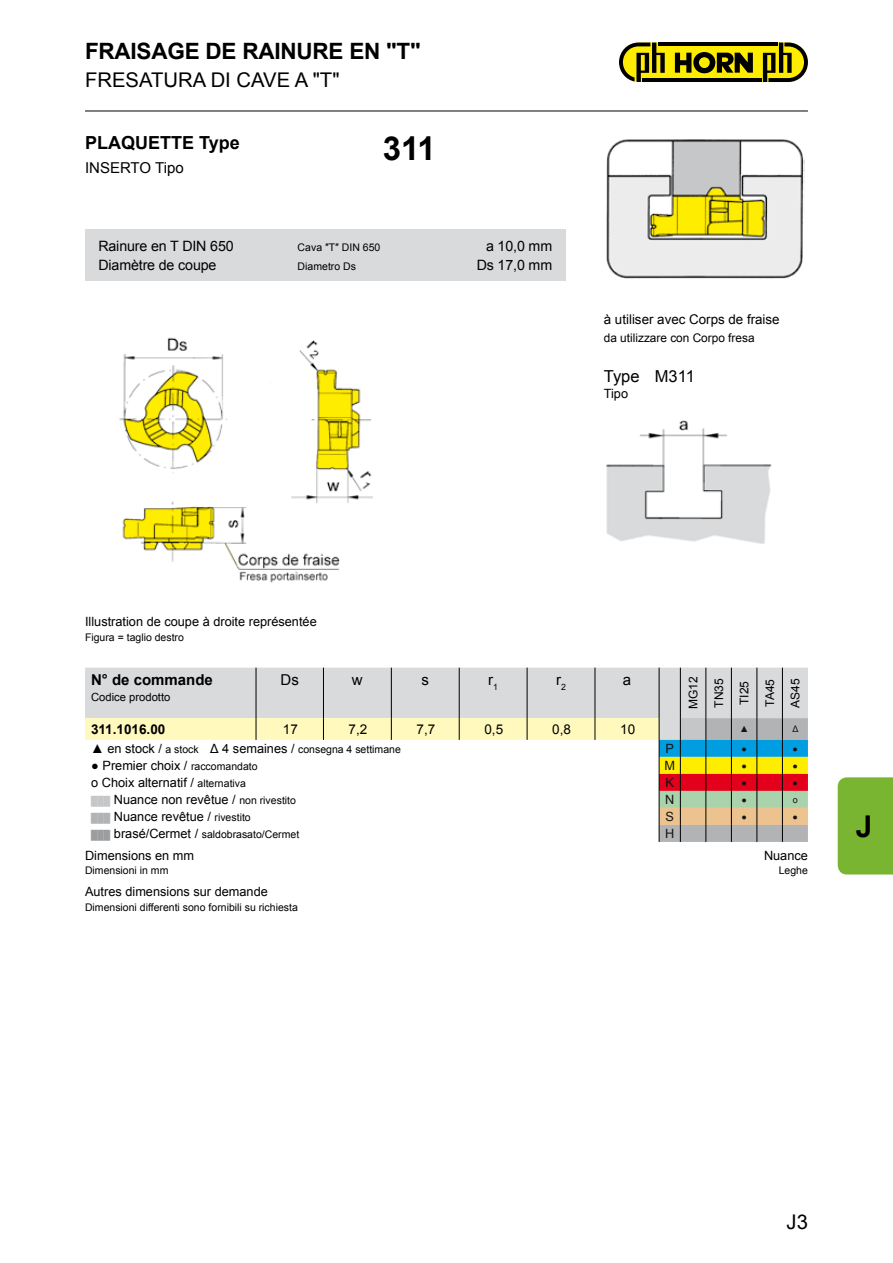
<style>
.page{position:relative;width:893px;height:1263px;background:#fff}
.page>*{position:absolute;margin:0;border:0;box-sizing:border-box;transform-origin:0 0}
.t1{font:700 33px "Arial";color:#000}
.t2{font:700 30px "Arial";color:#000}
.t3{font:700 22.5px "Arial";letter-spacing:-.01em;color:#000}
.t4{font:20.25px "Arial";color:#000}
.t5{font:700 18px "Arial";color:#000}
.t6{font:16.5px "Arial";color:#000}
.t7{font:15px "Arial";color:#000}
.t8{font:700 15px "Arial";color:#000}
.t9{font:14.25px/19.2px "Arial";letter-spacing:-.01em;color:#000}
.t10{font:13.5px "Arial";color:#000}
.t11{font:700 13.5px "Arial";color:#000}
.t12{font:13.35px "Arial";color:#000}
.t13{font:12.75px "Arial";color:#000}
.t14{font:12.75px "Arial";color:#141314}
.t15{font:12px/25.5px "Arial";color:#000}
.t16{font:11.85px "Arial";color:#000}
.t17{font:11.25px "Arial";color:#000}
.t18{font:10.5px/19.2px "Arial";color:#000}
.t19{font:9px "Arial";color:#141314}
.s1{font-size:12.75px}
.s2{font-size:10.5px}
.s3{font-size:9px;color:#c5c6c8}
.s4{font-size:9px;color:#b1b3b4}
.s5{font-size:9px;color:#9c9d9f}
</style>
<div class="page">
<div style="left:85px;top:668px;width:723px;height:50px;background:#d9dadb"></div>
<hr style="left:256px;top:668px;width:1px;height:50px;background:#000">
<hr style="left:323px;top:668px;width:1px;height:50px;background:#000">
<hr style="left:391px;top:668px;width:1px;height:50px;background:#000">
<hr style="left:459px;top:668px;width:1px;height:50px;background:#000">
<hr style="left:527px;top:668px;width:1px;height:50px;background:#000">
<hr style="left:595px;top:668px;width:1px;height:50px;background:#000">
<hr style="left:659px;top:668px;width:1px;height:50px;background:#000">
<hr style="left:680px;top:668px;width:1px;height:50px;background:#000">
<hr style="left:706px;top:668px;width:1px;height:50px;background:#000">
<hr style="left:731px;top:668px;width:1px;height:50px;background:#000">
<hr style="left:757px;top:668px;width:1px;height:50px;background:#000">
<hr style="left:782px;top:668px;width:1px;height:50px;background:#000">
<svg style="left:85px;top:718px;width:723px;height:124px"></svg>
<img style="left:119px;top:337px;width:254px;height:246px">
<img style="left:606px;top:139px;width:199px;height:140px">
<img style="left:606px;top:420px;width:166px;height:124px">
<div style="left:85px;top:230px;width:481px;height:51px;background:#d9dadb"></div>
<div style="left:620px;top:43px;width:188px;height:39px;background:#ffed00;border-radius:20px"></div>
<svg style="left:675px;top:52px;width:78px;height:21px"></svg>
<hr style="left:658px;top:43px;width:120px;height:3px;background:#000">
<hr style="left:642px;top:78px;width:120px;height:4px;background:#000">
<svg style="left:619px;top:43px;width:46px;height:39px"></svg>
<svg style="left:763px;top:43px;width:45px;height:39px"></svg>
<hr style="left:85px;top:111px;width:723px;height:1px;background:#000">
<div style="left:838px;top:777px;width:55px;height:97px;background:#79b530"></div>
<h3 class="t3" style="left:85px;top:36px;width:337px">FRAISAGE DE RAINURE EN "T"</h3>
<h3 class="t4" style="left:85px;top:67px;width:256px">FRESATURA DI CAVE A "T"</h3>
<h3 class="t5" style="left:85px;top:131px;width:156px">PLAQUETTE Type</h3>
<p class="t7" style="left:85px;top:157px;width:100px">INSERTO Tipo</p>
<h1 class="t1" style="left:383px;top:126px;width:55px">311</h1>
<p class="t9" style="left:98px;top:236px;width:137px">Rainure en T DIN 650<br>Diamètre de coupe</p>
<p class="t18" style="left:298px;top:238px;width:84px">Cava ″T″ DIN 650<br>Diametro Ds</p>
<p class="t9" style="left:477px;top:236px;width:77px;text-align:right">a 10,0 mm<br>Ds 17,0 mm</p>
<p class="t12" style="left:604px;top:311px;width:177px">à utiliser avec Corps de fraise</p>
<p class="t16" style="left:604px;top:330px;width:152px">da utilizzare con Corpo fresa</p>
<p class="t6" style="left:604px;top:365px;width:37px">Type</p>
<p class="t13" style="left:604px;top:386px;width:26px">Tipo</p>
<p class="t6" style="left:655px;top:365px;width:42px">M311</p>
<p class="t13" style="left:85px;top:613px;width:233px">Illustration de coupe à droite représentée</p>
<p class="t18" style="left:85px;top:628px;width:100px">Figura = taglio destro</p>
<p class="t8" style="left:91px;top:669px;width:123px">N° de commande</p>
<p class="t17" style="left:91px;top:690px;width:81px">Codice prodotto</p>
<p class="t7" style="left:281px;top:669px;width:20px">Ds</p>
<p class="t7" style="left:352px;top:669px;width:12px">w</p>
<p class="t7" style="left:421px;top:669px;width:9px">s</p>
<p class="t7" style="left:488px;top:669px;width:11px">r<sub>1</sub></p>
<p class="t7" style="left:556px;top:669px;width:11px">r<sub>2</sub></p>
<p class="t7" style="left:623px;top:669px;width:10px">a</p>
<p class="t15" style="left:681px;top:709px;width:34px;rotate:-90deg">MG12<br>TN35<br>TI25<br>TA45<br>AS45</p>
<p class="t11" style="left:91px;top:720px;width:76px">311.1016.00</p>
<p class="t10" style="left:283px;top:720px;width:17px">17</p>
<p class="t10" style="left:349px;top:720px;width:20px">7,2</p>
<p class="t10" style="left:416px;top:720px;width:20px">7,7</p>
<p class="t10" style="left:484px;top:720px;width:20px">0,5</p>
<p class="t10" style="left:552px;top:720px;width:20px">0,8</p>
<p class="t10" style="left:620px;top:720px;width:17px">10</p>
<p class="t19" style="left:740px;top:723px;width:10px">▲</p>
<p class="t19" style="left:792px;top:723px;width:8px">Δ</p>
<p class="t18" style="left:91px;top:740px;width:311px"><span class="s1">▲ en stock /</span> a stock <span class="s1">Δ 4 semaines /</span> consegna 4 settimane</p>
<p class="t14" style="left:666px;top:740px;width:10px">P</p>
<p class="t19" style="left:741px;top:743px;width:7px">●</p>
<p class="t19" style="left:792px;top:743px;width:7px">●</p>
<p class="t13" style="left:91px;top:757px;width:168px">● Premier choix / <span class="s2">raccomandato</span></p>
<p class="t14" style="left:664px;top:757px;width:12px">M</p>
<p class="t19" style="left:741px;top:760px;width:7px">●</p>
<p class="t19" style="left:792px;top:760px;width:7px">●</p>
<p class="t13" style="left:91px;top:774px;width:156px">ο Choix alternatif / <span class="s2">alternativa</span></p>
<p class="t14" style="left:665px;top:774px;width:10px">K</p>
<p class="t19" style="left:741px;top:777px;width:7px">●</p>
<p class="t19" style="left:792px;top:777px;width:7px">●</p>
<p class="t13" style="left:91px;top:791px;width:206px"><span class="s3">███</span> Nuance non revêtue / <span class="s2">non rivestito</span></p>
<p class="t14" style="left:665px;top:791px;width:11px">N</p>
<p class="t19" style="left:741px;top:794px;width:7px">●</p>
<p class="t19" style="left:793px;top:794px;width:7px">ο</p>
<p class="t13" style="left:91px;top:808px;width:161px"><span class="s4">███</span> Nuance revêtue / <span class="s2">rivestito</span></p>
<p class="t14" style="left:665px;top:808px;width:10px">S</p>
<p class="t19" style="left:741px;top:811px;width:7px">●</p>
<p class="t19" style="left:792px;top:811px;width:7px">●</p>
<p class="t18" style="left:91px;top:825px;width:210px"><span class="s5">███</span> <span class="s1">brasé/Cermet /</span> saldobrasato/Cermet</p>
<p class="t14" style="left:665px;top:825px;width:11px">H</p>
<p class="t13" style="left:85px;top:847px;width:111px">Dimensions en mm</p>
<p class="t18" style="left:85px;top:861px;width:85px">Dimensioni in mm</p>
<p class="t13" style="left:85px;top:883px;width:184px">Autres dimensions sur demande</p>
<p class="t18" style="left:85px;top:897px;width:214px">Dimensioni differenti sono fornibili su richiesta</p>
<p class="t13" style="left:764px;top:847px;width:45px">Nuance</p>
<p class="t18" style="left:779px;top:861px;width:31px">Leghe</p>
<h2 class="t2" style="left:856px;top:806px;width:18px">J</h2>
<h3 class="t4" style="left:786px;top:1209px;width:23px">J3</h3>
</div>
